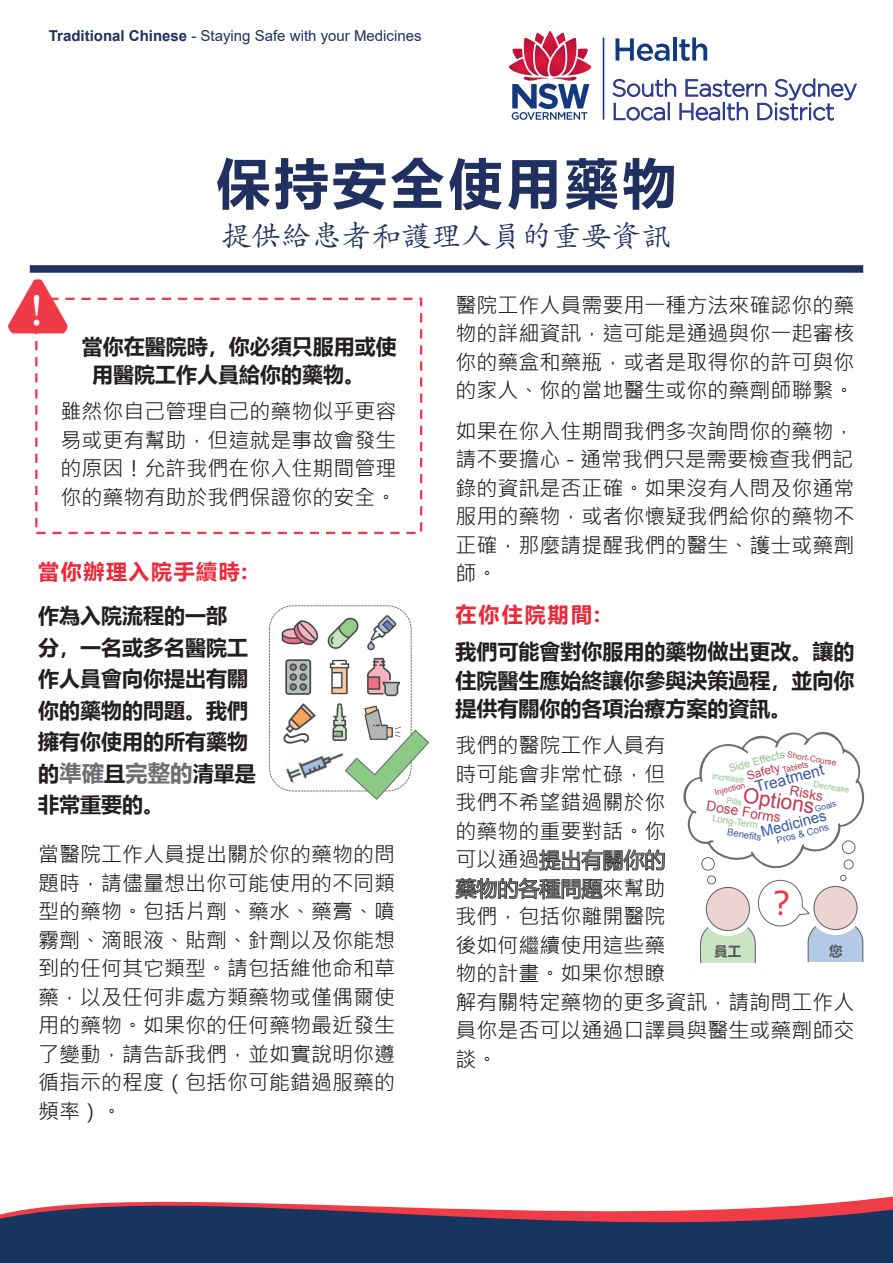
<style>
.page{position:relative;width:893px;height:1263px;background:#fff}
.page>*{position:absolute;margin:0;border:0;box-sizing:border-box;transform-origin:0 0}
.t1{font:700 54px "Microsoft Ya Hei";letter-spacing:.075em;color:#203061}
.t2{font:42.9px "Georgia";color:#fff}
.t3{font:32.85px "Verdana";color:#ef3646}
.t4{font:30px "Adobe Kaiti Std";color:#203061}
.t5{font:300 23.55px/23.5px "Gotham";letter-spacing:-.025em;color:#2b3990}
.t6{font:21px/28.5px "Microsoft Jheng Hei";color:#231f20;text-align:justify}
.t7{font:700 21px/31.5px "Microsoft Ya Hei";color:#231f20}
.t8{font:700 21px "Microsoft Ya Hei";letter-spacing:.075em;color:#eb293a}
.t9{font:21px "Arial";color:#c13953}
.t10{font:15.6px "Arial";color:#3958a8}
.t11{font:15px "Arial";color:#203061}
.t12{font:15px "Arial";color:#3958a8}
.t13{font:13.8px "Arial";color:#c13953}
.t14{font:700 13.5px "Microsoft Ya Hei";color:#58595b}
.t15{font:700 12.3px "Calibri";color:#636467}
.t16{font:12px "Arial";color:#c13953}
.t17{font:700 10.95px "Arial";color:#636467}
.t18{font:10.8px "Arial";color:#8ec28b}
.t19{font:9.6px "Arial";color:#3958a8}
.t20{font:9.6px "Arial";color:#8ec28b}
.t21{font:8.4px "Arial";color:#c13953}
.t22{font:8.4px "Arial";color:#8ec28b}
.t23{font:8.4px "Arial";color:#3958a8}
.s1{font-weight:700}
.s2{font-size:22.5px;color:#6d6e71}
.s3{font-family:"Microsoft Ya Hei";color:#6d6e71}
</style>
<div class="page">
<img style="left:8px;top:279px;width:61px;height:55px">
<div style="left:35px;top:298px;width:387px;height:236px;border:2px dashed #ef3a47"></div>
<div style="left:30px;top:265px;width:833px;height:8px;background:#203061"></div>
<img style="left:277px;top:753px;width:67px;height:39px">
<div style="left:269px;top:605px;width:142px;height:186px;border:1px dashed #77787b;border-radius:24px"></div>
<img style="left:281px;top:620px;width:38px;height:26px">
<img style="left:327px;top:617px;width:32px;height:33px">
<img style="left:285px;top:659px;width:27px;height:36px">
<img style="left:367px;top:615px;width:30px;height:36px">
<img style="left:283px;top:703px;width:33px;height:41px">
<img style="left:364px;top:705px;width:37px;height:24px">
<img style="left:367px;top:657px;width:33px;height:40px">
<img style="left:329px;top:659px;width:21px;height:36px">
<img style="left:332px;top:703px;width:15px;height:38px">
<svg style="left:344px;top:729px;width:85px;height:71px"></svg>
<svg style="left:0;top:1196px;width:893px;height:67px;fill:#17355e"></svg>
<svg style="left:539px;top:849px;width:126px;height:22px"></svg>
<svg style="left:455px;top:878px;width:148px;height:22px"></svg>
<hr style="left:603px;top:37px;width:1px;height:83px;background:#15397f">
<svg style="left:509px;top:31px;width:83px;height:89px"></svg>
<svg style="left:615px;top:38px;width:54px;height:23px"></svg>
<hr style="left:673px;top:37px;width:4px;height:24px;background:#15397f">
<svg style="left:679px;top:37px;width:28px;height:24px"></svg>
<svg style="left:612px;top:78px;width:245px;height:43px"></svg>
<div style="left:701px;top:857px;width:14px;height:14px;border:1px solid #636467;border-radius:50%"></div>
<svg style="left:700px;top:875px;width:163px;height:88px"></svg>
<img style="left:766px;top:893px;width:29px;height:20px">
<svg style="left:683px;top:731px;width:182px;height:138px"></svg>
<div style="left:706px;top:941px;width:43px;height:19px;background:#c8e4c2"></div>
<div style="left:814px;top:941px;width:44px;height:19px;background:#b3c9e7"></div>
<p class="t11" style="left:49px;top:25px;width:374px"><span class="s1">Traditional Chinese</span> - Staying Safe with your Medicines</p>
<p class="t5" style="left:612px;top:76px;width:247px">South Eastern Sydney<br>Local Health District</p>
<p class="t1" style="left:216px;top:145px;width:462px">保持安全使用藥物</p>
<p class="t4" style="left:221px;top:218px;width:452px">提供給患者和護理人員的重要資訊</p>
<p class="t2" style="left:30px;top:286px;width:16px">!</p>
<p class="t7" style="left:92px;top:331px;width:306px;line-height:28.5px;text-indent:-10px">當你在醫院時，你必須只服用或使用醫院工作人員給你的藥物。</p>
<p class="t6" style="left:61px;top:397px;width:338px">雖然你自己管理自己的藥物似乎更容易或更有幫助，但這就是事故會發生的原因！允許我們在你入住期間管理你的藥物有助於我們保證你的安全。</p>
<p class="t8" style="left:38px;top:557px;width:211px">當你辦理入院手續時:</p>
<p class="t7" style="left:38px;top:599px;width:219px">作為入院流程的一部<br>分，一名或多名醫院工作人員會向你提出有關你的藥物的問題。我們擁有你使用的所有藥物的<span class="s2">準確</span>且<span class="s2">完整的</span>清單是非常重要的。</p>
<p class="t6" style="left:38px;top:840px;width:358px">當醫院工作人員提出關於你的藥物的問題時，請儘量想出你可能使用的不同類型的藥物。包括片劑、藥水、藥膏、噴霧劑、滴眼液、貼劑、針劑以及你能想到的任何其它類型。請包括維他命和草藥，以及任何非處方類藥物或僅偶爾使用的藥物。如果你的任何藥物最近發生了變動，請告訴我們，並如實說明你遵循指示的程度（包括你可能錯過服藥的頻率）。</p>
<p class="t6" style="left:455px;top:291px;width:401px">醫院工作人員需要用一種方法來確認你的藥物的詳細資訊，這可能是通過與你一起審核你的藥盒和藥瓶，或者是取得你的許可與你的家人、你的當地醫生或你的藥劑師聯繫。</p>
<p class="t6" style="left:455px;top:417px;width:401px">如果在你入住期間我們多次詢問你的藥物，請不要擔心 - 通常我們只是需要檢查我們記錄的資訊是否正確。如果沒有人問及你通常服用的藥物，或者你懷疑我們給你的藥物不正確，那麼請提醒我們的醫生、護士或藥劑師。</p>
<p class="t8" style="left:455px;top:600px;width:146px">在你住院期間:</p>
<p class="t7" style="left:455px;top:637px;width:401px;line-height:28.5px;text-align:justify">我們可能會對你服用的藥物做出更改。讓的住院醫生應始終讓你參與決策過程，並向你提供有關你的各項治療方案的資訊。</p>
<p class="t6" style="left:455px;top:731px;width:401px;text-align:left">我們的醫院工作人員有<br>時可能會非常忙碌，但<br>我們不希望錯過關於你<br>的藥物的重要對話。你<br>可以通過<span class="s3">提出有關你的<br>藥物的各種問題</span>來幫助<br>我們，包括你離開醫院<br>後如何繼續使用這些藥<br>物的計畫。如果你想瞭<br>解有關特定藥物的更多資訊，請詢問工作人員你是否可以通過口譯員與醫生或藥劑師交談。</p>
<p class="t18" style="left:727px;top:761px;width:59px;rotate:-15deg">Side Effects</p>
<p class="t22" style="left:713px;top:770px;width:34px;rotate:7deg">Increase</p>
<p class="t21" style="left:788px;top:749px;width:51px;rotate:9deg">Short-Course</p>
<p class="t16" style="left:745px;top:768px;width:35px;rotate:-15deg">Safety</p>
<p class="t21" style="left:781px;top:764px;width:28px;rotate:-13deg">Tablets</p>
<p class="t10" style="left:753px;top:777px;width:72px;rotate:-15deg">Treatment</p>
<p class="t23" style="left:814px;top:804px;width:23px;rotate:-15deg">Goals</p>
<p class="t12" style="left:758px;top:822px;width:69px;rotate:-15deg">Medicines</p>
<p class="t22" style="left:815px;top:779px;width:37px;rotate:9deg">Decrease</p>
<p class="t21" style="left:713px;top:787px;width:33px;rotate:-14deg">Injection</p>
<p class="t13" style="left:791px;top:782px;width:35px;rotate:9deg">Risks</p>
<p class="t9" style="left:745px;top:781px;width:74px;rotate:9deg">Options</p>
<p class="t22" style="left:727px;top:795px;width:17px;rotate:9deg">Pills</p>
<p class="t20" style="left:713px;top:812px;width:47px;rotate:9deg">Long-Term</p>
<p class="t13" style="left:708px;top:797px;width:76px;rotate:9deg">Dose Forms</p>
<p class="t19" style="left:728px;top:825px;width:36px;rotate:9deg">Benefits</p>
<p class="t19" style="left:775px;top:834px;width:55px;rotate:-15deg">Pros &amp; Cons</p>
<p class="t3" style="left:772px;top:881px;width:19px">?</p>
<p class="t17" style="left:710px;top:942px;width:37px">STAFF</p>
<p class="t15" style="left:824px;top:940px;width:25px">YOU</p>
<p class="t14" style="left:714px;top:942px;width:28px">員工</p>
<p class="t14" style="left:829px;top:942px;width:15px">您</p>
</div>
